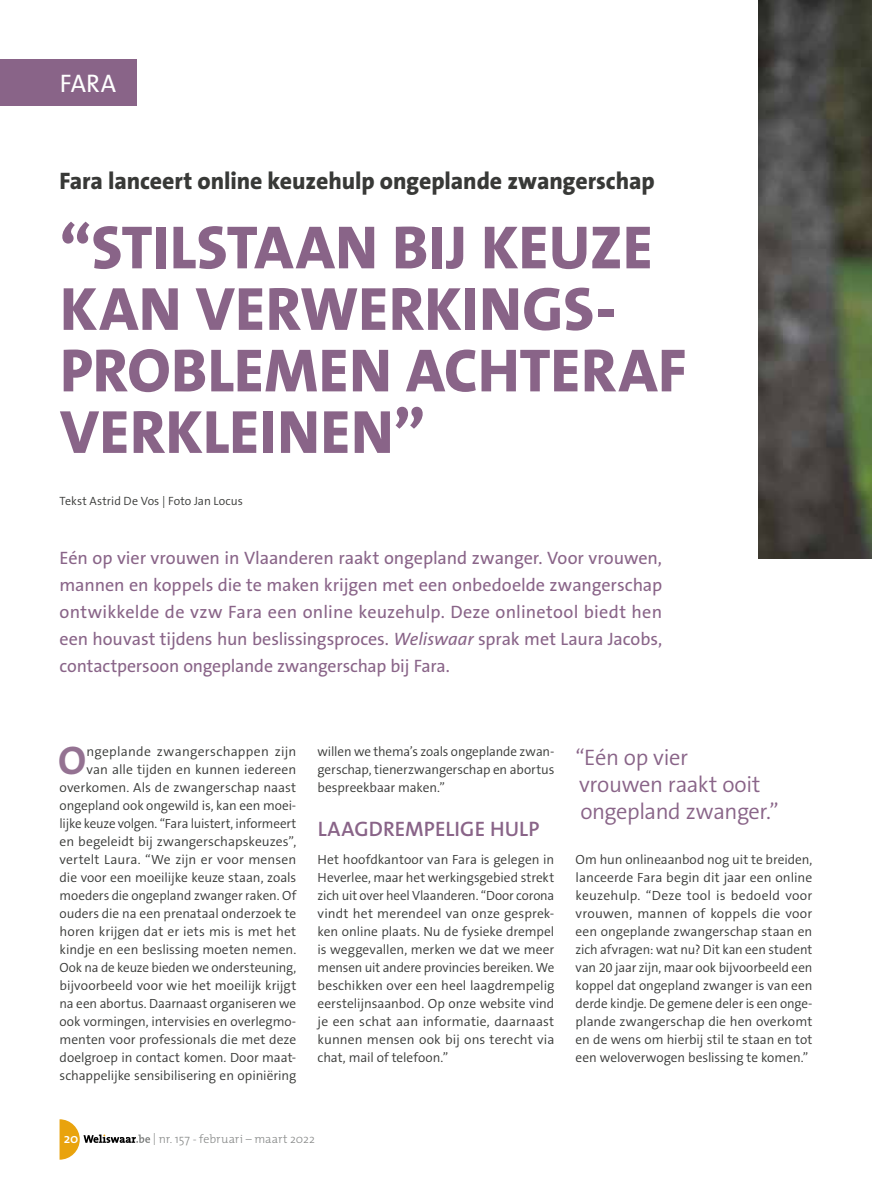
<style>
.page{position:relative;width:872px;height:1191px;background:#fff}
.page>*{position:absolute;margin:0;border:0;box-sizing:border-box;transform-origin:0 0}
.t1{font:800 61.5px/61.5px "The Sans B W8";letter-spacing:.005em;color:#896488}
.t2{font:700 40.05px "The Sans B W7";color:#947292}
.t3{font:25.5px "The Sans B W5 Plain";color:#fff}
.t4{font:800 24px "The Sans B W8";letter-spacing:-.005em;color:#383937}
.t5{font:300 22.5px/27px "The Sans B W4";letter-spacing:-.015em;color:#896488}
.t6{font:600 21px "The Sans B W6";letter-spacing:.005em;color:#896488}
.t7{font:18px/27px "The Sans B W5 Plain";letter-spacing:-.01em;color:#896488;text-align:justify}
.t8{font:600 13.5px "The Mix";color:#fff}
.t9{font:300 13.35px/18px "The Sans B W4";color:#383937;text-align:justify}
.t10{font:300 12px "The Sans B W4";letter-spacing:.005em;color:#383937}
.t11{font:300 12px "The Mix";letter-spacing:.005em;color:#878988}
.s1{font-style:italic}
</style>
<div class="page">
<img style="left:758px;top:0;width:114px;height:558px">
<div style="left:0;top:60px;width:137px;height:46px;background:#896488"></div>
<svg style="left:60px;top:1119px;width:90px;height:40px"></svg>
<h3 class="t3" style="left:60px;top:67px;width:58px">FARA</h3>
<h3 class="t4" style="left:60px;top:165px;width:596px">Fara lanceert online keuzehulp ongeplande zwangerschap</h3>
<h1 class="t1" style="left:60px;top:217px;width:628px">“STILSTAAN BIJ KEUZE<br>KAN VERWERKINGS-<br>PROBLEMEN ACHTERAF<br>VERKLEINEN”</h1>
<p class="t10" style="left:60px;top:493px;width:185px">Tekst Astrid De Vos | Foto Jan Locus</p>
<p class="t7" style="left:60px;top:545px;width:604px">Eén op vier vrouwen in Vlaanderen raakt ongepland zwanger. Voor vrouwen, mannen en koppels die te maken krijgen met een onbedoelde zwangerschap ontwikkelde de vzw Fara een online keuzehulp. Deze onlinetool biedt hen een houvast tijdens hun beslissingsproces. <span class="s1">Weliswaar</span> sprak met Laura Jacobs, contactpersoon ongeplande zwangerschap bij Fara.</p>
<p class="t9" style="left:60px;top:743px;width:238px;text-align:right">ngeplande zwangerschappen zijn<br>van alle tijden en kunnen iedereen overkomen. Als de zwangerschap naast ongepland ook ongewild is, kan een moei&shy;lijke keuze volgen. “Fara luistert, informeert en begeleidt bij zwangerschapskeuzes”, vertelt Laura. “We zijn er voor mensen die voor een moeilijke keuze staan, zoals moeders die ongepland zwanger raken. Of ouders die na een prenataal onderzoek te horen krijgen dat er iets mis is met het kindje en een beslissing moeten nemen.<br>Ook na de keuze bieden we ondersteuning, bijvoorbeeld voor wie het moeilijk krijgt na een abortus. Daarnaast organiseren we ook vormingen, intervisies en overlegmo&shy;menten voor professionals die met deze doelgroep in contact komen. Door maat&shy;schappelijke sensibilisering en opiniëring</p>
<p class="t9" style="left:317px;top:743px;width:238px">willen we thema’s zoals ongeplande zwan&shy;gerschap, tienerzwangerschap en abortus bespreekbaar maken.”</p>
<h2 class="t2" style="left:58px;top:735px;width:30px">O</h2>
<h3 class="t5" style="left:575px;top:744px;width:205px">“Eén op vier<br>vrouwen raakt ooit ongepland zwanger.”</h3>
<h3 class="t6" style="left:318px;top:815px;width:223px">LAAGDREMPELIGE HULP</h3>
<p class="t9" style="left:317px;top:851px;width:238px">Het hoofdkantoor van Fara is gelegen in Heverlee, maar het werkingsgebied strekt zich uit over heel Vlaanderen. “Door corona vindt het merendeel van onze gesprek&shy;ken online plaats. Nu de fysieke drempel is weggevallen, merken we dat we meer mensen uit andere provincies bereiken. We beschikken over een heel laagdrempelig eerstelijnsaanbod. Op onze website vind je een schat aan informatie, daarnaast kunnen mensen ook bij ons terecht via chat, mail of telefoon.”</p>
<p class="t9" style="left:575px;top:851px;width:238px">Om hun onlineaanbod nog uit te breiden, lanceerde Fara begin dit jaar een online keuzehulp. “Deze tool is bedoeld voor vrouwen, mannen of koppels die voor een ongeplande zwangerschap staan en zich afvragen: wat nu? Dit kan een student van 20 jaar zijn, maar ook bijvoorbeeld een koppel dat ongepland zwanger is van een derde kindje. De gemene deler is een onge&shy;plande zwangerschap die hen overkomt en de wens om hierbij stil te staan en tot een weloverwogen beslissing te komen.”</p>
<p class="t8" style="left:64px;top:1127px;width:16px">20</p>
<p class="t11" style="left:153px;top:1129px;width:164px">| nr. 157 - februari – maart 2022</p>
</div>
